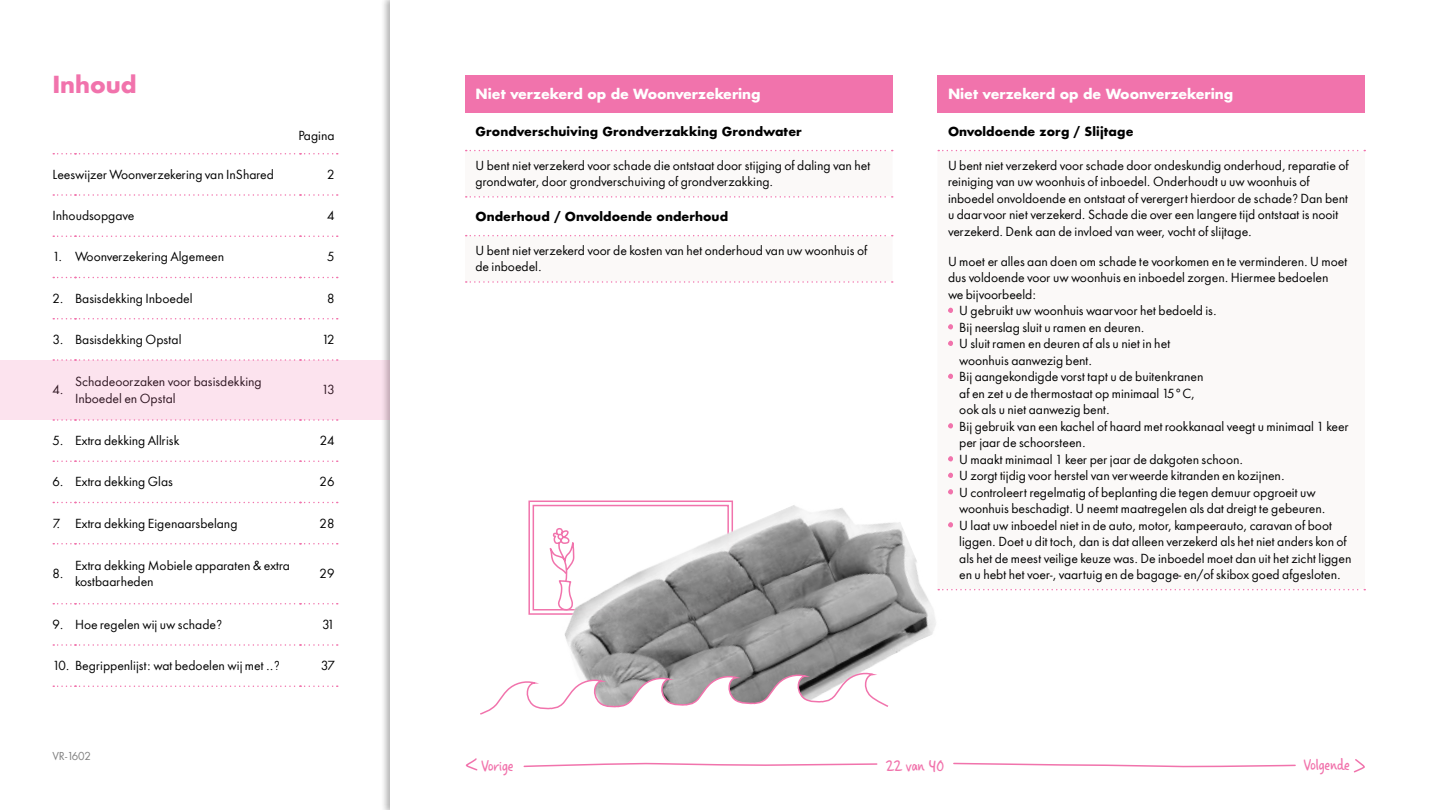
<style>
.page{position:relative;width:1440px;height:810px;background:#fff}
.page>*{position:absolute;margin:0;border:0;box-sizing:border-box;transform-origin:0 0}
.t1{font:700 22.5px "In Shared Sans";letter-spacing:-.01em;color:#f173ac}
.t2{font:16.5px "Casino Hand";letter-spacing:-.01em;color:#f173ac}
.t3{font:700 13.5px "In Shared Sans";letter-spacing:-.01em;color:#fff}
.t4{font:12px/16.5px "In Shared Sans";color:#000}
.t5{font:700 12px "In Shared Sans";color:#000}
.t6{font:10.5px "In Shared Sans";letter-spacing:-.01em;color:#808080}
</style>
<div class="page">
<svg style="left:53px;top:153px;width:285px;height:1px"></svg>
<svg style="left:53px;top:194px;width:285px;height:2px"></svg>
<svg style="left:53px;top:236px;width:285px;height:1px"></svg>
<svg style="left:53px;top:277px;width:285px;height:1px"></svg>
<svg style="left:53px;top:318px;width:285px;height:2px"></svg>
<svg style="left:53px;top:359px;width:285px;height:1px"></svg>
<svg style="left:53px;top:420px;width:285px;height:1px"></svg>
<svg style="left:53px;top:460px;width:285px;height:2px"></svg>
<svg style="left:53px;top:502px;width:285px;height:1px"></svg>
<svg style="left:53px;top:543px;width:285px;height:1px"></svg>
<svg style="left:53px;top:603px;width:285px;height:1px"></svg>
<svg style="left:53px;top:644px;width:285px;height:2px"></svg>
<svg style="left:53px;top:686px;width:285px;height:1px"></svg>
<svg style="left:523px;top:763px;width:355px;height:5px"></svg>
<svg style="left:953px;top:762px;width:343px;height:5px"></svg>
<div style="left:465px;top:75px;width:427px;height:37px;background:#f173ac"></div>
<svg style="left:465px;top:151px;width:427px;height:131px"></svg>
<svg style="left:466px;top:150px;width:427px;height:1px"></svg>
<svg style="left:466px;top:196px;width:427px;height:2px"></svg>
<svg style="left:466px;top:235px;width:427px;height:1px"></svg>
<svg style="left:466px;top:281px;width:427px;height:2px"></svg>
<div style="left:938px;top:75px;width:427px;height:37px;background:#f173ac"></div>
<svg style="left:938px;top:150px;width:427px;height:1px"></svg>
<svg style="left:960px;top:589px;width:405px;height:1px"></svg>
<svg style="left:948px;top:308px;width:5px;height:5px"></svg>
<svg style="left:948px;top:324px;width:5px;height:5px"></svg>
<svg style="left:948px;top:341px;width:5px;height:5px"></svg>
<svg style="left:948px;top:374px;width:5px;height:5px"></svg>
<svg style="left:948px;top:423px;width:5px;height:5px"></svg>
<svg style="left:948px;top:456px;width:5px;height:5px"></svg>
<svg style="left:528px;top:500px;width:11px;height:115px"></svg>
<img style="left:539px;top:461px;width:419px;height:211px">
<svg style="left:480px;top:672px;width:409px;height:43px"></svg>
<div style="left:0;top:360px;width:389px;height:60px;background:#fce3ee"></div>
<svg style="left:1353px;top:759px;width:12px;height:14px"></svg>
<svg style="left:465px;top:758px;width:13px;height:13px"></svg>
<h1 class="t1" style="left:52px;top:69px;width:86px">Inhoud</h1>
<p class="t4" style="left:298px;top:127px;width:38px">Pagina</p>
<p class="t4" style="left:53px;top:166px;width:223px">Leeswijzer Woonverzekering van InShared</p>
<p class="t4" style="left:327px;top:166px;width:9px">2</p>
<p class="t4" style="left:53px;top:207px;width:84px">Inhoudsopgave</p>
<p class="t4" style="left:327px;top:207px;width:9px">4</p>
<p class="t4" style="left:53px;top:249px;width:173px">1. Woonverzekering Algemeen</p>
<p class="t4" style="left:327px;top:249px;width:9px">5</p>
<p class="t4" style="left:53px;top:290px;width:142px">2. Basisdekking Inboedel</p>
<p class="t4" style="left:327px;top:290px;width:9px">8</p>
<p class="t4" style="left:53px;top:331px;width:131px">3. Basisdekking Opstal</p>
<p class="t4" style="left:322px;top:331px;width:14px">12</p>
<p class="t4" style="left:53px;top:382px;width:13px">4.</p>
<p class="t4" style="left:75px;top:374px;width:188px">Schadeoorzaken voor basisdekking<br>Inboedel en Opstal</p>
<p class="t4" style="left:322px;top:382px;width:14px">13</p>
<p class="t4" style="left:53px;top:432px;width:128px">5. Extra dekking Allrisk</p>
<p class="t4" style="left:320px;top:432px;width:16px">24</p>
<p class="t4" style="left:53px;top:474px;width:122px">6. Extra dekking Glas</p>
<p class="t4" style="left:320px;top:474px;width:16px">26</p>
<p class="t4" style="left:53px;top:515px;width:186px">7. Extra dekking Eigenaarsbelang</p>
<p class="t4" style="left:320px;top:515px;width:16px">28</p>
<p class="t4" style="left:53px;top:566px;width:13px">8.</p>
<p class="t4" style="left:75px;top:557px;width:217px">Extra dekking Mobiele apparaten &amp; extra kostbaarheden</p>
<p class="t4" style="left:320px;top:566px;width:16px">29</p>
<p class="t4" style="left:53px;top:616px;width:171px">9. Hoe regelen wij uw schade?</p>
<p class="t4" style="left:322px;top:616px;width:14px">31</p>
<p class="t4" style="left:53px;top:657px;width:229px">10. Begrippenlijst: wat bedoelen wij met ..?</p>
<p class="t4" style="left:321px;top:657px;width:15px">37</p>
<p class="t6" style="left:52px;top:749px;width:40px">VR-1602</p>
<p class="t3" style="left:476px;top:84px;width:287px">Niet verzekerd op de Woonverzekering</p>
<p class="t5" style="left:476px;top:123px;width:328px">Grondverschuiving Grondverzakking Grondwater</p>
<p class="t4" style="left:476px;top:157px;width:396px">U bent niet verzekerd voor schade die ontstaat door stijging of daling van het grondwater, door grondverschuiving of grondverzakking.</p>
<p class="t5" style="left:476px;top:208px;width:254px">Onderhoud / Onvoldoende onderhoud</p>
<p class="t4" style="left:476px;top:242px;width:393px">U bent niet verzekerd voor de kosten van het onderhoud van uw woonhuis of de inboedel.</p>
<p class="t3" style="left:948px;top:84px;width:287px">Niet verzekerd op de Woonverzekering</p>
<p class="t5" style="left:948px;top:123px;width:187px">Onvoldoende zorg / Slijtage</p>
<p class="t4" style="left:948px;top:157px;width:402px">U bent niet verzekerd voor schade door ondeskundig onderhoud, reparatie of reiniging van uw woonhuis of inboedel. Onderhoudt u uw woonhuis of inboedel onvoldoende en ontstaat of verergert hierdoor de schade? Dan bent u daarvoor niet verzekerd. Schade die over een langere tijd ontstaat is nooit verzekerd. Denk aan de invloed van weer, vocht of slijtage.</p>
<p class="t4" style="left:948px;top:253px;width:401px">U moet er alles aan doen om schade te voorkomen en te verminderen. U moet</p>
<p class="t4" style="left:948px;top:270px;width:382px">dus voldoende voor uw woonhuis en inboedel zorgen. Hiermee bedoelen</p>
<p class="t4" style="left:948px;top:286px;width:90px">we bijvoorbeeld:</p>
<p class="t4" style="left:959px;top:303px;width:259px">U gebruikt uw woonhuis waarvoor het bedoeld is.</p>
<p class="t4" style="left:959px;top:319px;width:187px">Bij neerslag sluit u ramen en deuren.</p>
<p class="t4" style="left:959px;top:336px;width:213px">U sluit ramen en deuren af als u niet in het</p>
<p class="t4" style="left:959px;top:352px;width:135px">woonhuis aanwezig bent.</p>
<p class="t4" style="left:959px;top:369px;width:246px">Bij aangekondigde vorst tapt u de buitenkranen</p>
<p class="t4" style="left:959px;top:385px;width:237px">af en zet u de thermostaat op minimaal 15°C,</p>
<p class="t4" style="left:959px;top:402px;width:152px">ook als u niet aanwezig bent.</p>
<p class="t4" style="left:959px;top:418px;width:391px">Bij gebruik van een kachel of haard met rookkanaal veegt u minimaal 1 keer</p>
<p class="t4" style="left:959px;top:435px;width:128px">per jaar de schoorsteen.</p>
<p class="t4" style="left:959px;top:451px;width:285px">U maakt minimaal 1 keer per jaar de dakgoten schoon.</p>
<p class="t4" style="left:959px;top:468px;width:327px">U zorgt tijdig voor herstel van verweerde kitranden en kozijnen.</p>
<p class="t4" style="left:959px;top:484px;width:358px">U controleert regelmatig of beplanting die tegen demuur opgroeit uw</p>
<p class="t4" style="left:959px;top:501px;width:368px">woonhuis beschadigt. U neemt maatregelen als dat dreigt te gebeuren.</p>
<p class="t4" style="left:959px;top:517px;width:374px">U laat uw inboedel niet in de auto, motor, kampeerauto, caravan of boot</p>
<p class="t4" style="left:959px;top:534px;width:389px">liggen. Doet u dit toch, dan is dat alleen verzekerd als het niet anders kon of</p>
<p class="t4" style="left:959px;top:550px;width:394px">als het de meest veilige keuze was. De inboedel moet dan uit het zicht liggen</p>
<p class="t4" style="left:959px;top:567px;width:383px">en u hebt het voer-, vaartuig en de bagage- en/of skibox goed afgesloten.</p>
<h2 class="t2" style="left:481px;top:756px;width:34px">Vorige</h2>
<h2 class="t2" style="left:1304px;top:755px;width:48px">Volgende</h2>
<h2 class="t2" style="left:886px;top:756px;width:60px">22 van 40</h2>
</div>
